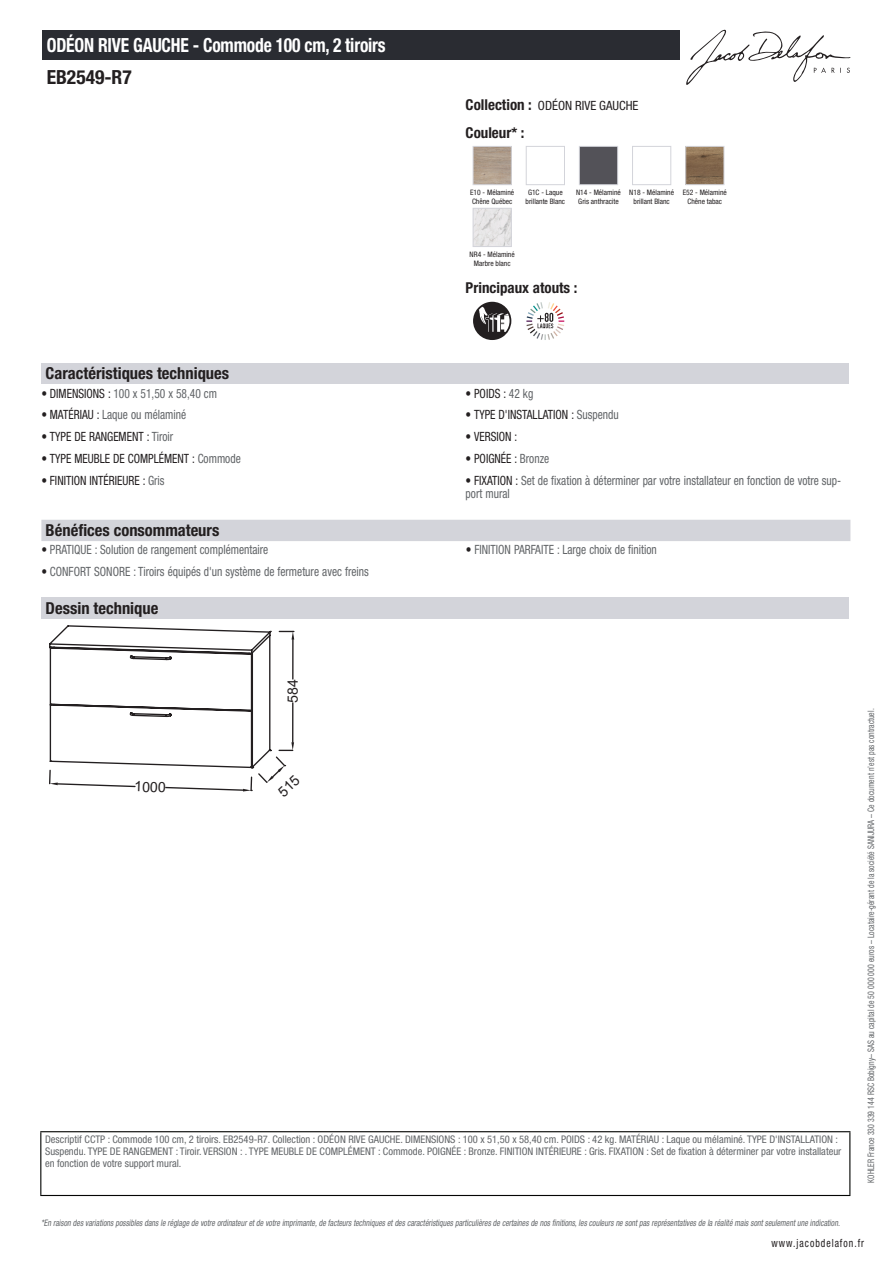
<style>
.page{position:relative;width:893px;height:1263px;background:#fff}
.page>*{position:absolute;margin:0;border:0;box-sizing:border-box;transform-origin:0 0}
.t1{font:700 condensed 19.5px "Helvetica Neue LT Std";letter-spacing:-.01em;color:#fff;scale:.9 1}
.t2{font:700 condensed 19.5px "Helvetica Neue LT Std";color:#231f20}
.t3{font:700 condensed 16.5px "Helvetica Neue LT Std";color:#231f20}
.t4{font:700 condensed 15px "Helvetica Neue LT Std";color:#231f20}
.t5{font:14.25px "Arial";color:#231f20}
.t6{font:condensed 12.75px/13.5px "Helvetica Neue LT Std";color:#626568;scale:.9 1}
.t7{font:condensed 12.75px "Helvetica Neue LT Std";color:#231f20;scale:.9 1}
.t8{font:condensed 12.75px "Helvetica Neue LT Std";color:#231f20}
.t9{font:condensed 11.25px "Helvetica Neue LT Std";letter-spacing:.1em;color:#231f20;scale:.87 1}
.t10{font:condensed 10.5px/12px "Helvetica Neue LT Std";color:#626568}
.t11{font:italic condensed 9px "Helvetica Neue LT Std";color:#626568;scale:.87 1}
.t12{font:condensed 9px "Helvetica Neue LT Std";color:#626568;scale:.87 1}
.t13{font:condensed 7.5px/9px "Helvetica Neue LT Std";color:#231f20;text-align:center}
.s1{font-weight:700;font-size:15px}
.s2{color:#231f20}
.s3{color:#626568}
</style>
<div class="page">
<svg style="left:686px;top:30px;width:164px;height:55px"></svg>
<img style="left:475px;top:148px;width:35px;height:35px">
<div style="left:473px;top:146px;width:39px;height:39px;border:1px solid #d3d4da"></div>
<div style="left:526px;top:146px;width:39px;height:39px;border:1px solid #d3d4da"></div>
<img style="left:581px;top:148px;width:35px;height:35px">
<div style="left:579px;top:146px;width:39px;height:39px;border:1px solid #d3d4da"></div>
<div style="left:632px;top:146px;width:39px;height:39px;border:1px solid #d3d4da"></div>
<img style="left:687px;top:148px;width:35px;height:35px">
<div style="left:685px;top:146px;width:39px;height:39px;border:1px solid #d3d4da"></div>
<img style="left:475px;top:210px;width:35px;height:35px">
<div style="left:473px;top:208px;width:39px;height:39px;border:1px solid #d3d4da"></div>
<svg style="left:473px;top:302px;width:38px;height:38px"></svg>
<svg style="left:526px;top:302px;width:38px;height:38px"></svg>
<div style="left:41px;top:363px;width:808px;height:21px;background:#d3d4da"></div>
<div style="left:41px;top:520px;width:809px;height:21px;background:#d3d4da"></div>
<div style="left:41px;top:598px;width:808px;height:21px;background:#d3d4da"></div>
<div style="left:43px;top:30px;width:637px;height:30px;background:#2a2c32"></div>
<hr style="left:40px;top:1131px;width:810px;height:1px;background:#040503">
<hr style="left:40px;top:1132px;width:1px;height:63px;background:#040503">
<hr style="left:849px;top:1132px;width:1px;height:63px;background:#040503">
<hr style="left:40px;top:1195px;width:810px;height:1px;background:#040503">
<svg style="left:49px;top:625px;width:246px;height:167px"></svg>
<h1 class="t1" style="left:47px;top:33px;width:378px">ODÉON RIVE GAUCHE - Commode 100 cm, 2 tiroirs</h1>
<h1 class="t2" style="left:47px;top:65px;width:87px">EB2549-R7</h1>
<p class="t8" style="left:466px;top:98px;width:174px"><span class="s1">Collection :</span> ODÉON RIVE GAUCHE</p>
<h3 class="t4" style="left:466px;top:123px;width:60px">Couleur* :</h3>
<p class="t13" style="left:470px;top:187px;width:46px;text-align:left">E10 - Mélaminé<br>Chêne Québec</p>
<p class="t13" style="left:526px;top:187px;width:41px">G1C - Laque brillante Blanc</p>
<p class="t13" style="left:576px;top:187px;width:46px;text-align:left">N14 - Mélaminé<br>Gris anthracite</p>
<p class="t13" style="left:629px;top:187px;width:46px">N18 - Mélaminé brillant Blanc</p>
<p class="t13" style="left:683px;top:187px;width:46px">E52 - Mélaminé<br>Chêne tabac</p>
<p class="t13" style="left:470px;top:249px;width:47px">NR4 - Mélaminé<br>Marbre blanc</p>
<h3 class="t4" style="left:466px;top:279px;width:113px">Principaux atouts :</h3>
<h2 class="t3" style="left:46px;top:364px;width:185px">Caractéristiques techniques</h2>
<p class="t6" style="left:41px;top:386px;width:197px"><span class="s2">• DIMENSIONS :</span> 100 x 51,50 x 58,40 cm</p>
<p class="t7" style="left:466px;top:386px;width:77px">• POIDS : <span class="s3">42 kg</span></p>
<p class="t6" style="left:41px;top:408px;width:163px"><span class="s2">• MATÉRIAU :</span> Laque ou mélaminé</p>
<p class="t7" style="left:466px;top:407px;width:172px">• TYPE D'INSTALLATION : <span class="s3">Suspendu</span></p>
<p class="t7" style="left:41px;top:429px;width:148px">• TYPE DE RANGEMENT : <span class="s3">Tiroir</span></p>
<p class="t7" style="left:466px;top:429px;width:59px">• VERSION :</p>
<p class="t7" style="left:41px;top:451px;width:223px">• TYPE MEUBLE DE COMPLÉMENT : <span class="s3">Commode</span></p>
<p class="t7" style="left:466px;top:451px;width:94px">• POIGNÉE : <span class="s3">Bronze</span></p>
<p class="t7" style="left:41px;top:473px;width:138px">• FINITION INTÉRIEURE : <span class="s3">Gris</span></p>
<p class="t6" style="left:466px;top:474px;width:419px"><span class="s2">• FIXATION :</span> Set de fixation à déterminer par votre installateur en fonction de votre sup&shy;port mural</p>
<h2 class="t3" style="left:46px;top:520px;width:175px">Bénéfices consommateurs</h2>
<p class="t6" style="left:41px;top:543px;width:254px"><span class="s2">•</span> PRATIQUE : Solution de rangement complémentaire</p>
<p class="t6" style="left:466px;top:543px;width:214px"><span class="s2">•</span> FINITION PARFAITE : Large choix de finition</p>
<p class="t6" style="left:41px;top:565px;width:365px"><span class="s2">•</span> CONFORT SONORE : Tiroirs équipés d'un système de fermeture avec freins</p>
<h2 class="t3" style="left:46px;top:598px;width:114px">Dessin technique</h2>
<h3 class="t5" style="left:135px;top:777px;width:33px;rotate:2deg">1000</h3>
<h3 class="t5" style="left:283px;top:703px;width:25px;rotate:-90deg">584</h3>
<p class="t10" style="left:45px;top:1134px;width:798px">Descriptif CCTP : Commode 100 cm, 2 tiroirs. EB2549-R7. Collection : ODÉON RIVE GAUCHE. DIMENSIONS : 100 x 51,50 x 58,40 cm. POIDS : 42 kg. MATÉRIAU : Laque ou mélaminé. TYPE D'INSTALLATION :<br>Suspendu. TYPE DE RANGEMENT : Tiroir. VERSION : . TYPE MEUBLE DE COMPLÉMENT : Commode. POIGNÉE : Bronze. FINITION INTÉRIEURE : Gris. FIXATION : Set de fixation à déterminer par votre installateur en fonction de votre support mural.</p>
<p class="t12" style="left:866px;top:1183px;width:547px;rotate:-90deg">KOHLER France 330 339 144 RSC Bobigny– SAS au capital de 50 000 000 euros – Locataire-gérant de la société SANIJURA – Ce document n’est pas contractuel.</p>
<p class="t11" style="left:41px;top:1217px;width:922px">*En raison desvariationspossiblesdansle réglage de votre ordinateuretde votre imprimante,de facteurstechniquesetdescaractéristiquesparticulièresde certainesde nosfinitions,lescouleursne sontpasreprésentativesde la réalité maissontseulementune indication.</p>
<p class="t9" style="left:772px;top:1237px;width:108px">www.jacobdelafon.fr</p>
</div>
